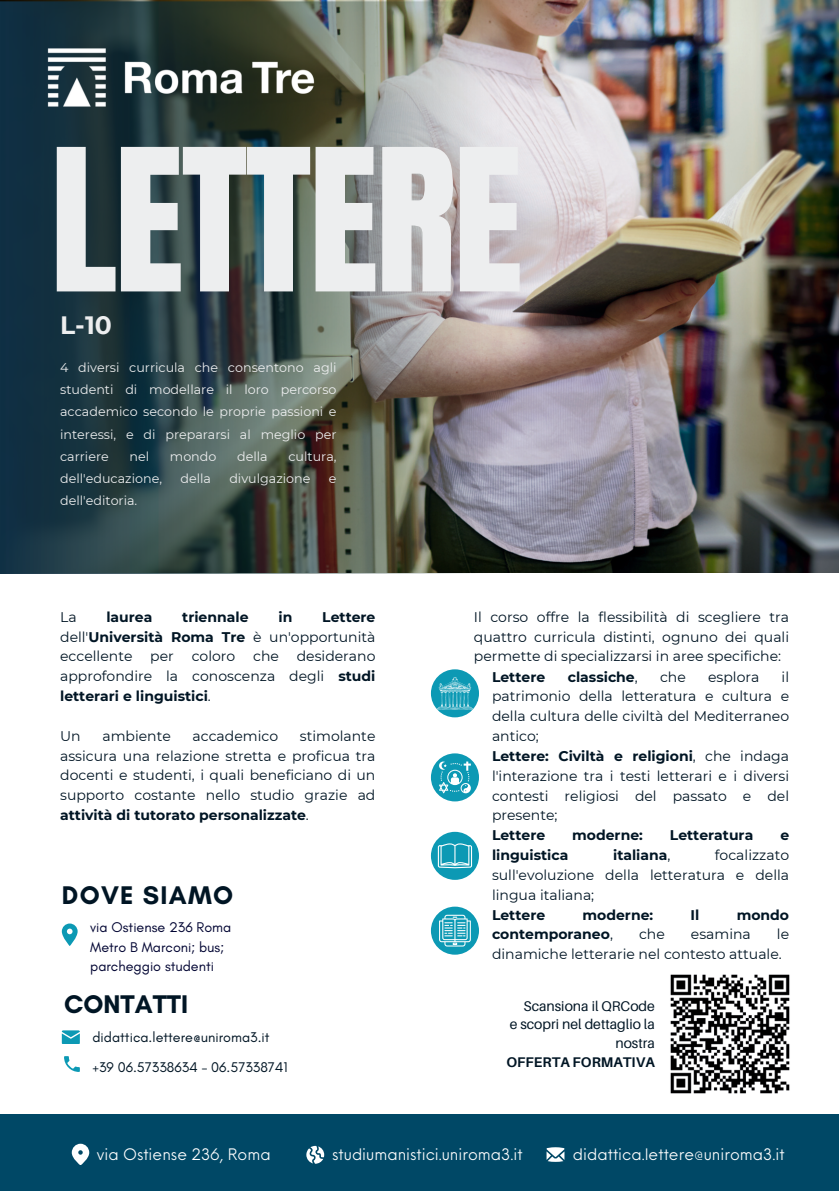
<style>
.page{position:relative;width:839px;height:1191px;background:#fff}
.page>*{position:absolute;margin:0;border:0;box-sizing:border-box;transform-origin:0 0}
.t1{font:168.2px "Anton";letter-spacing:-.015em;color:#edeeef}
.t2{font:700 26px "Glacial Indifference";letter-spacing:.05em;color:#001524}
.t3{font:700 26px "Glacial Indifference";color:#001524}
.t4{font:700 25px "Montserrat";color:#edeeef}
.t5{font:15.4px "Neue Einstellung";color:#fff}
.t6{font:14.4px/30.2px "Glacial Indifference";color:#001524}
.t7{font:14.4px/19.6px "Glacial Indifference";color:#010432}
.t8{font:14px/19.8px "Montserrat";color:#001524;text-align:justify}
.t9{font:700 14px "Montserrat";color:#001524}
.t10{font:14px/18.6px "Aileron";color:#001524;text-align:right}
.t11{font:700 14px "Aileron";color:#001524}
.t12{font:12.6px/22.2px "Montserrat";color:#edeeef;text-align:justify}
.s1{font-weight:700}
.s2{font-weight:400}
</style>
<div class="page">
<svg style="left:62px;top:924px;width:16px;height:22px"></svg>
<svg style="left:62px;top:1030px;width:18px;height:14px"></svg>
<svg style="left:64px;top:1056px;width:16px;height:16px"></svg>
<img style="left:670px;top:974px;width:120px;height:120px">
<div style="left:0;top:1114px;width:838px;height:77px;background:#004866"></div>
<svg style="left:546px;top:1147px;width:18px;height:15px"></svg>
<svg style="left:306px;top:1146px;width:18px;height:18px"></svg>
<svg style="left:72px;top:1144px;width:17px;height:21px"></svg>
<img style="left:521px;top:0;width:317px;height:573px">
<img style="left:0;top:0;width:521px;height:574px">
<img style="left:23px;top:32px;width:315px;height:90px">
<div style="left:431px;top:669px;width:48px;height:48px;background:#0c99b4;border-radius:50%"></div>
<div style="left:431px;top:753px;width:48px;height:48px;background:#0c99b4;border-radius:50%"></div>
<svg style="left:439px;top:762px;width:31px;height:31px"></svg>
<div style="left:431px;top:832px;width:48px;height:48px;background:#0c99b4;border-radius:50%"></div>
<svg style="left:438px;top:843px;width:34px;height:25px"></svg>
<svg style="left:436px;top:677px;width:37px;height:33px"></svg>
<div style="left:431px;top:907px;width:48px;height:48px;background:#0c99b4;border-radius:50%"></div>
<svg style="left:439px;top:915px;width:31px;height:31px"></svg>
<h1 class="t1" style="left:50px;top:135px;width:474px">LETTERE</h1>
<h3 class="t4" style="left:60px;top:307px;width:53px">L-10</h3>
<p class="t12" style="left:60px;top:356px;width:278px">4 diversi curricula che consentono agli studenti di modellare il loro percorso accademico secondo le proprie passioni e interessi, e di prepararsi al meglio per carriere</p>
<p class="t12" style="left:129px;top:445px;width:21px">nel</p>
<p class="t12" style="left:170px;top:445px;width:48px">mondo</p>
<p class="t12" style="left:237px;top:445px;width:32px">della</p>
<p class="t12" style="left:288px;top:445px;width:50px">cultura,</p>
<p class="t12" style="left:60px;top:467px;width:103px">dell'educazione,</p>
<p class="t12" style="left:180px;top:467px;width:32px">della</p>
<p class="t12" style="left:229px;top:467px;width:83px">divulgazione</p>
<p class="t12" style="left:329px;top:467px;width:9px">e</p>
<p class="t12" style="left:60px;top:489px;width:79px">dell'editoria.</p>
<p class="t8" style="left:60px;top:606px;width:18px">La</p>
<p class="t9" style="left:106px;top:607px;width:47px">laurea</p>
<p class="t9" style="left:182px;top:607px;width:68px">triennale</p>
<p class="t9" style="left:278px;top:607px;width:15px">in</p>
<p class="t8" style="left:60px;top:606px;width:317px;text-indent:262px"><span class="s1">Lettere </span>dell'<span class="s1">Università Roma Tre</span> è un'opportunità eccellente</p>
<p class="t8" style="left:60px;top:646px;width:317px;text-indent:236px">desiderano approfondire la conoscenza degli <span class="s1">studi letterari e linguistici</span>.</p>
<p class="t8" style="left:60px;top:725px;width:22px">Un</p>
<p class="t8" style="left:102px;top:725px;width:70px">ambiente</p>
<p class="t8" style="left:192px;top:725px;width:87px">accademico</p>
<p class="t8" style="left:150px;top:646px;width:25px">per</p>
<p class="t8" style="left:192px;top:646px;width:45px">coloro</p>
<p class="t8" style="left:253px;top:646px;width:27px">che</p>
<p class="t8" style="left:60px;top:725px;width:317px;text-indent:240px">stimolante assicura una relazione stretta e proficua tra docenti e studenti, i quali beneficiano di un supporto costante nello studio grazie ad <span class="s1">attività di tutorato personalizzate</span>.</p>
<h2 class="t2" style="left:62px;top:879px;width:173px">DOVE SIAMO</h2>
<p class="t7" style="left:90px;top:918px;width:143px">via Ostiense 236 Roma<br>Metro B Marconi; bus; parcheggio studenti</p>
<h2 class="t3" style="left:64px;top:988px;width:126px">CONTATTI</h2>
<p class="t6" style="left:92px;top:1022px;width:197px">didattica.lettere@uniroma3.it +39 06.57338634 – 06.57338741</p>
<p class="t8" style="left:474px;top:606px;width:317px">Il corso offre la flessibilità di scegliere tra quattro curricula distinti, ognuno dei quali permette di specializzarsi in aree specifiche:</p>
<p class="t9" style="left:492px;top:666px;width:55px">Lettere</p>
<p class="t9" style="left:567px;top:666px;width:71px">classiche<span class="s2">,</span></p>
<p class="t8" style="left:660px;top:666px;width:27px">che</p>
<p class="t8" style="left:708px;top:666px;width:53px">esplora</p>
<p class="t8" style="left:492px;top:666px;width:298px;text-align:left;text-indent:289px">il patrimonio della letteratura e cultura e della cultura delle civiltà del Mediterraneo antico;<br><span class="s1">Lettere: Civiltà e religioni</span>, che indaga l'interazione tra i testi letterari e i diversi contesti religiosi del passato e del presente;</p>
<p class="t9" style="left:492px;top:825px;width:55px">Lettere</p>
<p class="t9" style="left:572px;top:825px;width:72px">moderne:</p>
<p class="t9" style="left:670px;top:825px;width:85px">Letteratura</p>
<p class="t9" style="left:780px;top:825px;width:10px">e</p>
<p class="t9" style="left:492px;top:845px;width:78px">linguistica</p>
<p class="t9" style="left:613px;top:845px;width:59px">italiana<span class="s2">,</span></p>
<p class="t8" style="left:492px;top:845px;width:298px;text-indent:223px">focalizzato sull'evoluzione della letteratura e della lingua italiana;</p>
<p class="t9" style="left:492px;top:904px;width:55px">Lettere</p>
<p class="t9" style="left:582px;top:904px;width:72px">moderne:</p>
<p class="t9" style="left:690px;top:904px;width:10px">Il</p>
<p class="t9" style="left:736px;top:904px;width:54px">mondo</p>
<p class="t9" style="left:492px;top:924px;width:122px">contemporaneo<span class="s2">,</span></p>
<p class="t8" style="left:639px;top:924px;width:27px">che</p>
<p class="t8" style="left:691px;top:924px;width:61px">esamina</p>
<p class="t8" style="left:492px;top:924px;width:298px;text-indent:285px">le dinamiche letterarie nel contesto attuale.</p>
<p class="t10" style="left:509px;top:997px;width:147px">Scansiona il QRCode<br>e scopri nel dettaglio la nostra</p>
<p class="t11" style="left:506px;top:1054px;width:150px">OFFERTA FORMATIVA</p>
<p class="t5" style="left:97px;top:1140px;width:175px">via Ostiense 236, Roma</p>
<p class="t5" style="left:332px;top:1140px;width:192px">studiumanistici.uniroma3.it</p>
<p class="t5" style="left:573px;top:1140px;width:213px">didattica.lettere@uniroma3.it</p>
</div>
